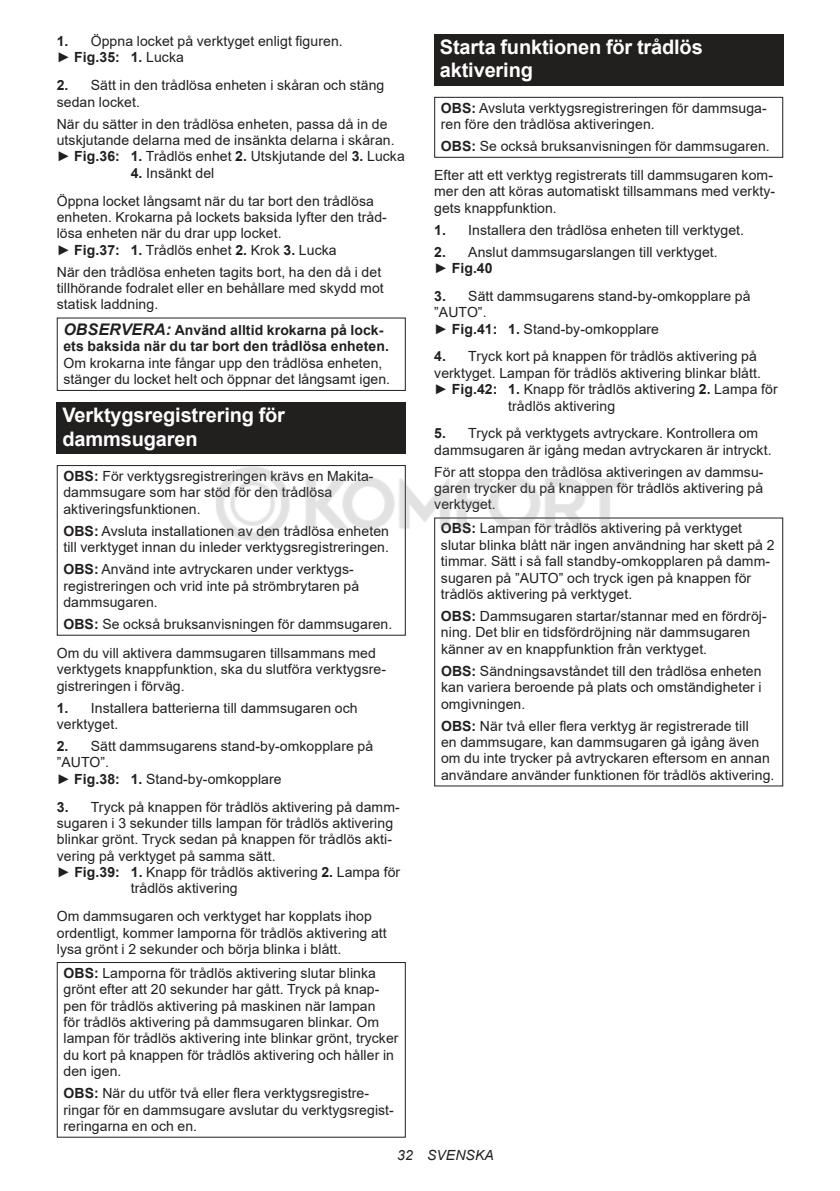
<style>
.page{position:relative;width:840px;height:1191px;background:#fff}
.page>*{position:absolute;margin:0;border:0;box-sizing:border-box;transform-origin:0 0}
.t1{font:700 20px/23.4px "Arial";letter-spacing:-.01em;color:#fff}
.t2{font:14px/16.4px "Arial";letter-spacing:.005em;color:#221f1f}
.t3{font:700 14px/16.4px "Arial";letter-spacing:.005em;color:#221f1f}
.t4{font:italic 14px "Arial";letter-spacing:.005em;color:#221f1f}
.s1{font-weight:700}
.s2{font-style:italic;font-size:16px}
</style>
<div class="page">
<div style="left:57px;top:317px;width:348px;height:74px;border:1px solid #221f1f"></div>
<div style="left:57px;top:402px;width:348px;height:52px;background:#221f1f"></div>
<div style="left:57px;top:465px;width:348px;height:170px;border:1px solid #221f1f"></div>
<div style="left:57px;top:962px;width:348px;height:175px;border:1px solid #221f1f"></div>
<div style="left:434px;top:34px;width:348px;height:52px;background:#221f1f"></div>
<div style="left:434px;top:97px;width:348px;height:61px;border:1px solid #221f1f"></div>
<img style="left:210px;top:465px;width:419px;height:84px">
<p class="t2" style="left:57px;top:33px;width:287px"><span class="s1">1.</span> Öppna locket på verktyget enligt figuren. ► <span class="s1">Fig.35: 1.</span> Lucka</p>
<p class="t2" style="left:57px;top:78px;width:329px"><span class="s1">2.</span> Sätt in den trådlösa enheten i skåran och stäng sedan locket.</p>
<p class="t2" style="left:57px;top:117px;width:349px">När du sätter in den trådlösa enheten, passa då in de utskjutande delarna med de insänkta delarna i skåran. ► <span class="s1">Fig.36: 1.</span> Trådlös enhet <span class="s1">2.</span> Utskjutande del <span class="s1">3.</span> Lucka</p>
<p class="t2" style="left:57px;top:160px;width:318px;line-height:27.8px;text-indent:74px"><span class="s1">4.</span> Insänkt del<br>Öppna locket långsamt när du tar bort den trådlösa</p>
<p class="t2" style="left:57px;top:209px;width:331px">enheten. Krokarna på lockets baksida lyfter den tråd&shy;lösa enheten när du drar upp locket.<br>► <span class="s1">Fig.37: 1.</span> Trådlös enhet <span class="s1">2.</span> Krok <span class="s1">3.</span> Lucka</p>
<p class="t2" style="left:57px;top:265px;width:328px">När den trådlösa enheten tagits bort, ha den då i det tillhörande fodralet eller en behållare med skydd mot statisk laddning.</p>
<p class="t3" style="left:63px;top:323px;width:327px"><span class="s2">OBSERVERA:</span> Använd alltid krokarna på lock&shy;ets baksida när du tar bort den trådlösa enheten.</p>
<p class="t2" style="left:63px;top:356px;width:328px">Om krokarna inte fångar upp den trådlösa enheten, stänger du locket helt och öppnar det långsamt igen.</p>
<h1 class="t1" style="left:62px;top:405px;width:224px">Verktygsregistrering för dammsugaren</h1>
<p class="t2" style="left:63px;top:468px;width:311px"><span class="s1">OBS:</span> För verktygsregistreringen krävs en Makita&shy;dammsugare som har stöd för den trådlösa aktiveringsfunktionen.</p>
<p class="t2" style="left:63px;top:524px;width:327px"><span class="s1">OBS:</span> Avsluta installationen av den trådlösa enheten till verktyget innan du inleder verktygsregistreringen.</p>
<p class="t2" style="left:63px;top:561px;width:297px"><span class="s1">OBS:</span> Använd inte avtryckaren under verktygs&shy;registreringen och vrid inte på strömbrytaren på dammsugaren.</p>
<p class="t2" style="left:57px;top:611px;width:337px;line-height:28.8px;text-indent:7px"><span class="s1">OBS:</span> Se också bruksanvisningen för dammsugaren.<br>Om du vill aktivera dammsugaren tillsammans med</p>
<p class="t2" style="left:57px;top:661px;width:330px">verktygets knappfunktion, ska du slutföra verktygsre&shy;gistreringen i förväg.</p>
<p class="t2" style="left:57px;top:700px;width:302px"><span class="s1">1.</span> Installera batterierna till dammsugaren och verktyget.</p>
<p class="t2" style="left:57px;top:738px;width:318px"><span class="s1">2.</span> Sätt dammsugarens stand-by-omkopplare på ”AUTO”.<br>► <span class="s1">Fig.38: 1.</span> Stand-by-omkopplare</p>
<p class="t2" style="left:57px;top:798px;width:344px"><span class="s1">3.</span> Tryck på knappen för trådlös aktivering på damm-</p>
<p class="t2" style="left:57px;top:816px;width:337px">sugaren i 3 sekunder tills lampan för trådlös aktivering</p>
<p class="t2" style="left:57px;top:831px;width:336px">blinkar grönt. Tryck sedan på knappen för trådlös akti-</p>
<p class="t2" style="left:57px;top:847px;width:220px">vering på verktyget på samma sätt.</p>
<p class="t2" style="left:57px;top:864px;width:345px">► <span class="s1">Fig.39: 1.</span> Knapp för trådlös aktivering <span class="s1">2.</span> Lampa för</p>
<p class="t2" style="left:131px;top:881px;width:108px">trådlös aktivering</p>
<p class="t2" style="left:57px;top:908px;width:331px">Om dammsugaren och verktyget har kopplats ihop ordentligt, kommer lamporna för trådlös aktivering att lysa grönt i 2 sekunder och börja blinka i blått.</p>
<p class="t2" style="left:63px;top:966px;width:336px"><span class="s1">OBS:</span> Lamporna för trådlös aktivering slutar blinka grönt efter att 20 sekunder har gått. Tryck på knap&shy;pen för trådlös aktivering på maskinen när lampan<br>för trådlös aktivering på dammsugaren blinkar. Om lampan för trådlös aktivering inte blinkar grönt, trycker du kort på knappen för trådlös aktivering och håller in den igen.</p>
<p class="t2" style="left:63px;top:1085px;width:331px"><span class="s1">OBS:</span> När du utför två eller flera verktygsregistre&shy;ringar för en dammsugare avslutar du verktygsregist&shy;reringarna en och en.</p>
<h1 class="t1" style="left:439px;top:37px;width:264px">Starta funktionen för trådlös aktivering</h1>
<p class="t2" style="left:440px;top:99px;width:327px"><span class="s1">OBS:</span> Avsluta verktygsregistreringen för dammsuga&shy;ren före den trådlösa aktiveringen.</p>
<p class="t2" style="left:434px;top:133px;width:340px;line-height:28.8px;text-align:center"><span class="s1">OBS:</span> Se också bruksanvisningen för dammsugaren.<br>Efter att ett verktyg registrerats till dammsugaren kom-</p>
<p class="t2" style="left:434px;top:183px;width:342px">mer den att köras automatiskt tillsammans med verkty&shy;gets knappfunktion.</p>
<p class="t2" style="left:434px;top:221px;width:311px"><span class="s1">1.</span> Installera den trådlösa enheten till verktyget.</p>
<p class="t2" style="left:434px;top:243px;width:285px"><span class="s1">2.</span> Anslut dammsugarslangen till verktyget. ► <span class="s1">Fig.40</span></p>
<p class="t2" style="left:434px;top:288px;width:318px"><span class="s1">3.</span> Sätt dammsugarens stand-by-omkopplare på ”AUTO”.<br>► <span class="s1">Fig.41: 1.</span> Stand-by-omkopplare</p>
<p class="t2" style="left:434px;top:348px;width:324px"><span class="s1">4.</span> Tryck kort på knappen för trådlös aktivering på</p>
<p class="t2" style="left:434px;top:364px;width:328px">verktyget. Lampan för trådlös aktivering blinkar blått.</p>
<p class="t2" style="left:434px;top:381px;width:345px">► <span class="s1">Fig.42: 1.</span> Knapp för trådlös aktivering <span class="s1">2.</span> Lampa för</p>
<p class="t2" style="left:508px;top:398px;width:108px">trådlös aktivering</p>
<p class="t2" style="left:434px;top:425px;width:338px"><span class="s1">5.</span> Tryck på verktygets avtryckare. Kontrollera om dammsugaren är igång medan avtryckaren är intryckt.</p>
<p class="t2" style="left:434px;top:465px;width:330px;text-align:justify">För att stoppa den trådlösa aktiveringen av dammsu&shy;garen trycker du på knappen för trådlös aktivering på verktyget.</p>
<p class="t2" style="left:440px;top:520px;width:335px"><span class="s1">OBS:</span> Lampan för trådlös aktivering på verktyget slutar blinka blått när ingen användning har skett på 2 timmar. Sätt i så fall standby-omkopplaren på damm&shy;sugaren på ”AUTO” och tryck igen på knappen för trådlös aktivering på verktyget.</p>
<p class="t2" style="left:440px;top:608px;width:327px"><span class="s1">OBS:</span> Dammsugaren startar/stannar med en fördröj&shy;ning. Det blir en tidsfördröjning när dammsugaren känner av en knappfunktion från verktyget.</p>
<p class="t2" style="left:441px;top:664px;width:322px;text-align:justify"><span class="s1">OBS:</span> Sändningsavståndet till den trådlösa enheten kan variera beroende på plats och omständigheter i omgivningen.</p>
<p class="t2" style="left:441px;top:717px;width:335px"><span class="s1">OBS:</span> När två eller flera verktyg är registrerade till<br>en dammsugare, kan dammsugaren gå igång även om du inte trycker på avtryckaren eftersom en annan användare använder funktionen för trådlös aktivering.</p>
<p class="t4" style="left:397px;top:1147px;width:98px">32 SVENSKA</p>
</div>
